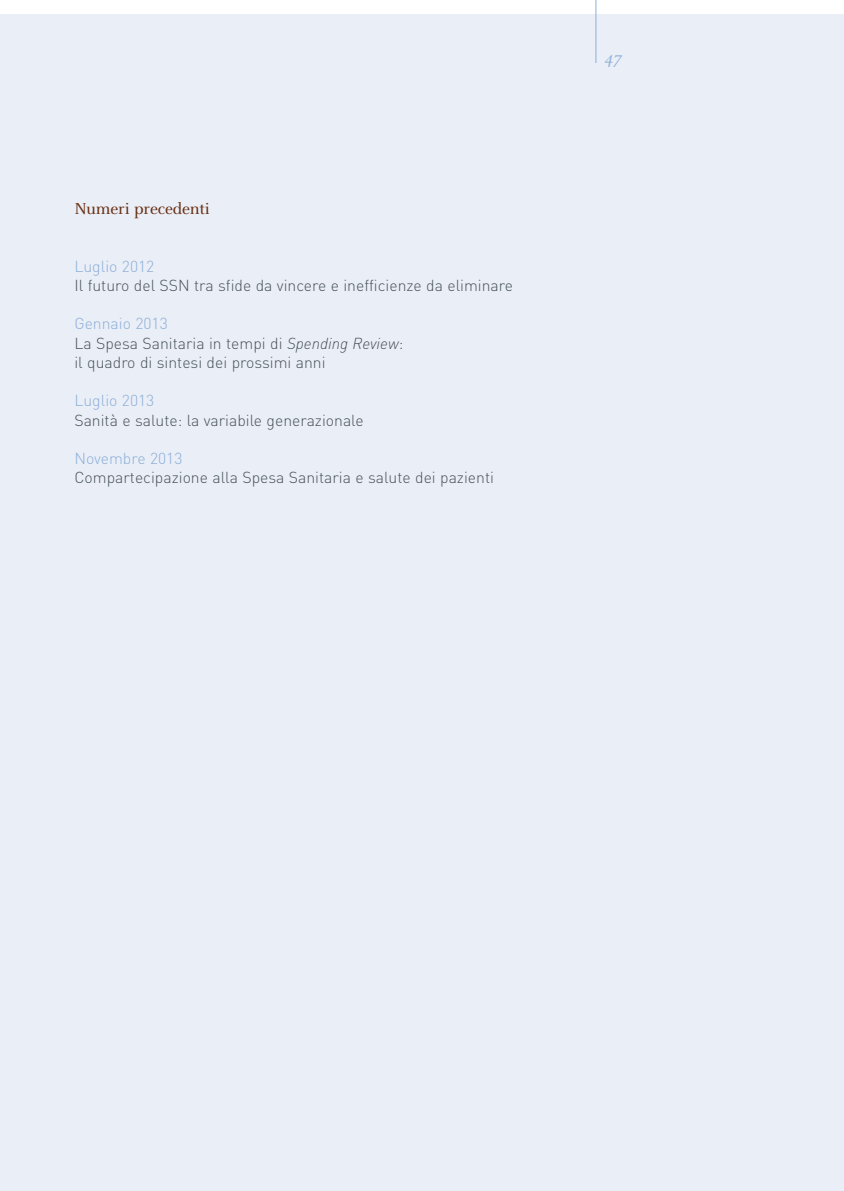
<style>
.page{position:relative;width:844px;height:1191px;background:#fff}
.page>*{position:absolute;margin:0;border:0;box-sizing:border-box;transform-origin:0 0}
.t1{font:17.5px "Celeste OT";letter-spacing:-.01em;color:#693013}
.t2{font:italic 17.5px "Celeste OT";color:#8baed7}
.t3{font:300 15.75px/19.2px "DINOT";color:#485258}
.t4{font:300 15.75px "DINOT";color:#8baed7}
.s1{color:#8baed7}
.s2{font-style:italic}
</style>
<div class="page">
<div style="left:0;top:15px;width:843px;height:1176px;background:#eaeef7"></div>
<hr style="left:595px;top:0;width:1px;height:63px;background:#8baed7">
<p class="t1" style="left:74px;top:199px;width:137px">Numeri precedenti</p>
<p class="t4" style="left:74px;top:255px;width:81px">Luglio 2012</p>
<p class="t3" style="left:74px;top:275px;width:440px">Il futuro del SSN tra sfide da vincere e inefficienze da eliminare</p>
<p class="t3" style="left:74px;top:313px;width:330px"><span class="s1">Gennaio 2013<br></span>La Spesa Sanitaria in tempi di <span class="s2">Spending Review</span>: il quadro di sintesi dei prossimi anni</p>
<p class="t4" style="left:74px;top:390px;width:81px">Luglio 2013</p>
<p class="t3" style="left:74px;top:409px;width:290px">Sanità e salute: la variabile generazionale</p>
<p class="t4" style="left:74px;top:447px;width:109px">Novembre 2013</p>
<p class="t3" style="left:74px;top:467px;width:421px">Compartecipazione alla Spesa Sanitaria e salute dei pazienti</p>
<p class="t2" style="left:604px;top:48px;width:19px">47</p>
</div>
